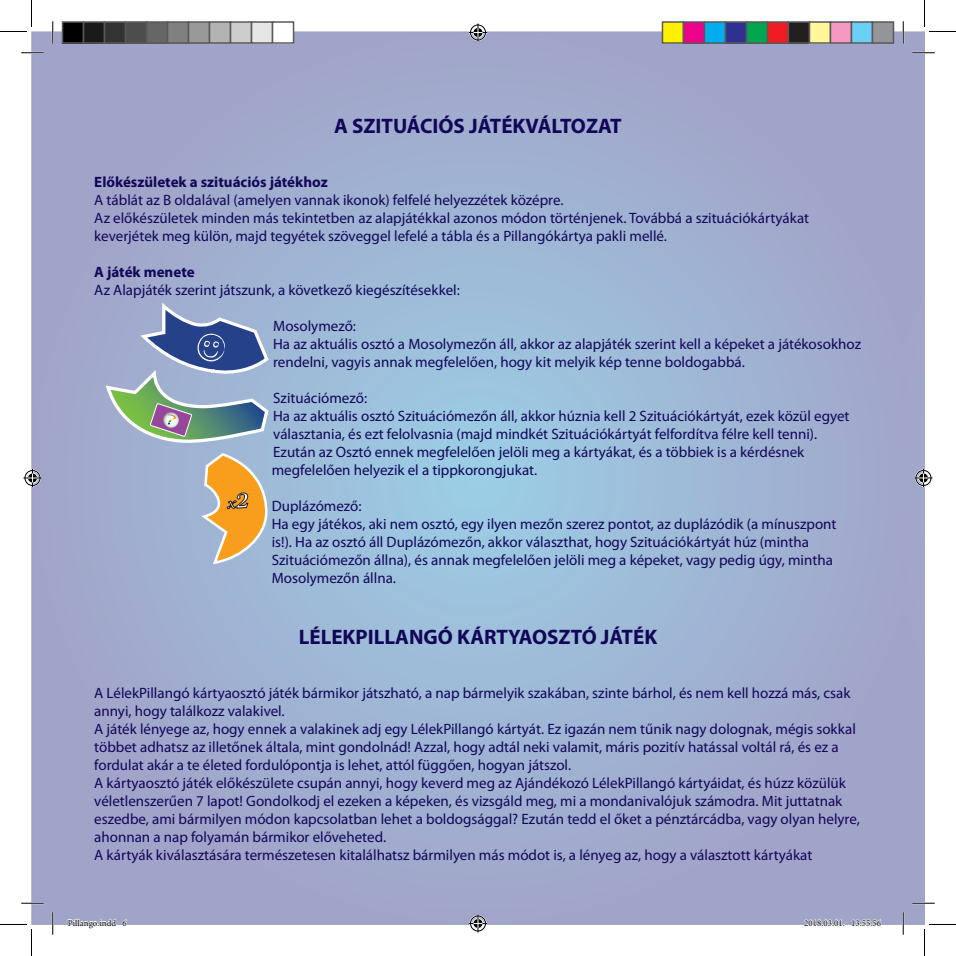
<style>
.page{position:relative;width:956px;height:956px;background:#fff}
.page>*{position:absolute;margin:0;border:0;box-sizing:border-box;transform-origin:0 0}
.t1{font:700 21px "Myriad Pro";color:#110658}
.t2{font:15px/18px "Myriad Pro";color:#110658}
.t3{font:700 15px "Myriad Pro";color:#110658}
.t4{font:9px "Minion Pro";color:#000}
</style>
<div class="page">
<svg style="left:103px;top:300px;width:168px;height:146px;background:#8ba0b8"></svg>
<svg style="left:21px;top:53px;width:23px;height:1px"></svg>
<svg style="left:912px;top:53px;width:23px;height:1px"></svg>
<svg style="left:21px;top:903px;width:23px;height:1px"></svg>
<svg style="left:912px;top:903px;width:23px;height:1px"></svg>
<svg style="left:53px;top:21px;width:1px;height:23px"></svg>
<svg style="left:53px;top:912px;width:1px;height:23px"></svg>
<svg style="left:903px;top:21px;width:1px;height:23px"></svg>
<svg style="left:903px;top:912px;width:1px;height:23px"></svg>
<svg style="left:0;top:0;width:32px;height:32px"></svg>
<svg style="left:0;top:924px;width:32px;height:32px"></svg>
<svg style="left:924px;top:0;width:32px;height:32px"></svg>
<svg style="left:924px;top:924px;width:32px;height:32px"></svg>
<svg style="left:469px;top:24px;width:18px;height:18px"></svg>
<svg style="left:469px;top:914px;width:18px;height:18px"></svg>
<svg style="left:24px;top:469px;width:18px;height:18px"></svg>
<svg style="left:914px;top:469px;width:18px;height:18px"></svg>
<div style="left:63px;top:22px;width:21px;height:21px;background:#000"></div>
<div style="left:62px;top:21px;width:22px;height:23px;border:2px solid #595959"></div>
<div style="left:84px;top:22px;width:21px;height:21px;background:#1a1a1a"></div>
<div style="left:83px;top:21px;width:22px;height:23px;border:2px solid #595959"></div>
<div style="left:105px;top:22px;width:21px;height:21px;background:#333"></div>
<div style="left:104px;top:21px;width:22px;height:23px;border:2px solid #595959"></div>
<div style="left:126px;top:22px;width:21px;height:21px;background:#4d4d4d"></div>
<div style="left:125px;top:21px;width:22px;height:23px;border:2px solid #595959"></div>
<div style="left:147px;top:22px;width:21px;height:21px;background:#666"></div>
<div style="left:146px;top:21px;width:22px;height:23px;border:2px solid #595959"></div>
<div style="left:168px;top:22px;width:21px;height:21px;background:#808080"></div>
<div style="left:167px;top:21px;width:22px;height:23px;border:2px solid #595959"></div>
<div style="left:189px;top:22px;width:21px;height:21px;background:#999"></div>
<div style="left:188px;top:21px;width:22px;height:23px;border:2px solid #595959"></div>
<div style="left:210px;top:22px;width:21px;height:21px;background:#b3b3b3"></div>
<div style="left:209px;top:21px;width:22px;height:23px;border:2px solid #595959"></div>
<div style="left:231px;top:22px;width:21px;height:21px;background:#ccc"></div>
<div style="left:230px;top:21px;width:22px;height:23px;border:2px solid #595959"></div>
<div style="left:252px;top:22px;width:21px;height:21px;background:#e6e6e6"></div>
<div style="left:251px;top:21px;width:22px;height:23px;border:2px solid #595959"></div>
<div style="left:272px;top:21px;width:22px;height:23px;border:2px solid #595959"></div>
<div style="left:662px;top:22px;width:21px;height:21px;background:#fff101"></div>
<div style="left:662px;top:21px;width:22px;height:23px;border:2px solid #595959"></div>
<div style="left:683px;top:22px;width:21px;height:21px;background:#ed028c"></div>
<div style="left:683px;top:21px;width:22px;height:23px;border:2px solid #595959"></div>
<div style="left:704px;top:22px;width:21px;height:21px;background:#00aeef"></div>
<div style="left:704px;top:21px;width:22px;height:23px;border:2px solid #595959"></div>
<div style="left:725px;top:22px;width:21px;height:21px;background:#2e3092"></div>
<div style="left:725px;top:21px;width:22px;height:23px;border:2px solid #595959"></div>
<div style="left:746px;top:22px;width:21px;height:21px;background:#00a54f"></div>
<div style="left:746px;top:21px;width:22px;height:23px;border:2px solid #595959"></div>
<div style="left:767px;top:22px;width:21px;height:21px;background:#ee1d23"></div>
<div style="left:767px;top:21px;width:22px;height:23px;border:2px solid #595959"></div>
<div style="left:788px;top:22px;width:21px;height:21px;background:#231f20"></div>
<div style="left:788px;top:21px;width:22px;height:23px;border:2px solid #595959"></div>
<div style="left:809px;top:22px;width:21px;height:21px;background:#fff79a"></div>
<div style="left:809px;top:21px;width:22px;height:23px;border:2px solid #595959"></div>
<div style="left:830px;top:22px;width:21px;height:21px;background:#f499c2"></div>
<div style="left:830px;top:21px;width:22px;height:23px;border:2px solid #595959"></div>
<div style="left:851px;top:22px;width:21px;height:21px;background:#6bcff6"></div>
<div style="left:851px;top:21px;width:22px;height:23px;border:2px solid #595959"></div>
<div style="left:872px;top:22px;width:21px;height:21px;background:#939598"></div>
<div style="left:872px;top:21px;width:22px;height:23px;border:2px solid #595959"></div>
<svg style="left:68px;top:918px;width:59px;height:7px"></svg>
<svg style="left:804px;top:919px;width:41px;height:6px"></svg>
<svg style="left:851px;top:919px;width:30px;height:6px"></svg>
<svg style="left:201px;top:452px;width:69px;height:114px;background:#d0af7f"></svg>
<h1 class="t1" style="left:334px;top:112px;width:289px">A SZITUÁCIÓS JÁTÉKVÁLTOZAT</h1>
<p class="t3" style="left:94px;top:172px;width:235px">Előkészületek a szituációs játékhoz</p>
<p class="t2" style="left:94px;top:190px;width:716px">A táblát az B oldalával (amelyen vannak ikonok) felfelé helyezzétek középre.<br>Az előkészületek minden más tekintetben az alapjátékkal azonos módon történjenek. Továbbá a szituációkártyákat keverjétek meg külön, majd tegyétek szöveggel lefelé a tábla és a Pillangókártya pakli mellé.</p>
<p class="t3" style="left:94px;top:262px;width:102px">A játék menete</p>
<p class="t2" style="left:94px;top:280px;width:367px">Az Alapjáték szerint játszunk, a következő kiegészítésekkel:</p>
<p class="t2" style="left:273px;top:316px;width:589px">Mosolymező:<br>Ha az aktuális osztó a Mosolymezőn áll, akkor az alapjáték szerint kell a képeket a játékosokhoz rendelni, vagyis annak megfelelően, hogy kit melyik kép tenne boldogabbá.</p>
<p class="t2" style="left:272px;top:388px;width:579px">Szituációmező:<br>Ha az aktuális osztó Szituációmezőn áll, akkor húznia kell 2 Szituációkártyát, ezek közül egyet választania, és ezt felolvasnia (majd mindkét Szituációkártyát felfordítva félre kell tenni).<br>Ezután az Osztó ennek megfelelően jelöli meg a kártyákat, és a többiek is a kérdésnek megfelelően helyezik el a tippkorongjukat.</p>
<p class="t2" style="left:272px;top:496px;width:566px">Duplázómező:<br>Ha egy játékos, aki nem osztó, egy ilyen mezőn szerez pontot, az duplázódik (a mínuszpont is!). Ha az osztó áll Duplázómezőn, akkor választhat, hogy Szituációkártyát húz (mintha Szituációmezőn állna), és annak megfelelően jelöli meg a képeket, vagy pedig úgy, mintha Mosolymezőn állna.</p>
<h1 class="t1" style="left:299px;top:623px;width:360px">LÉLEKPILLANGÓ KÁRTYAOSZTÓ JÁTÉK</h1>
<p class="t2" style="left:94px;top:684px;width:767px">A LélekPillangó kártyaosztó játék bármikor játszható, a nap bármelyik szakában, szinte bárhol, és nem kell hozzá más, csak annyi, hogy találkozz valakivel.<br>A játék lényege az, hogy ennek a valakinek adj egy LélekPillangó kártyát. Ez igazán nem tűnik nagy dolognak, mégis sokkal többet adhatsz az illetőnek általa, mint gondolnád! Azzal, hogy adtál neki valamit, máris pozitív hatással voltál rá, és ez a fordulat akár a te életed fordulópontja is lehet, attól függően, hogyan játszol.<br>A kártyaosztó játék előkészülete csupán annyi, hogy keverd meg az Ajándékozó LélekPillangó kártyáidat, és húzz közülük véletlenszerűen 7 lapot! Gondolkodj el ezeken a képeken, és vizsgáld meg, mi a mondanivalójuk számodra. Mit juttatnak eszedbe, ami bármilyen módon kapcsolatban lehet a boldogsággal? Ezután tedd el őket a pénztárcádba, vagy olyan helyre, ahonnan a nap folyamán bármikor előveheted.<br>A kártyák kiválasztására természetesen kitalálhatsz bármilyen más módot is, a lényeg az, hogy a választott kártyákat</p>
<p class="t4" style="left:68px;top:917px;width:61px">Pillango.indd 6</p>
<p class="t4" style="left:804px;top:917px;width:78px">2018.03.01. 13:55:56</p>
</div>
